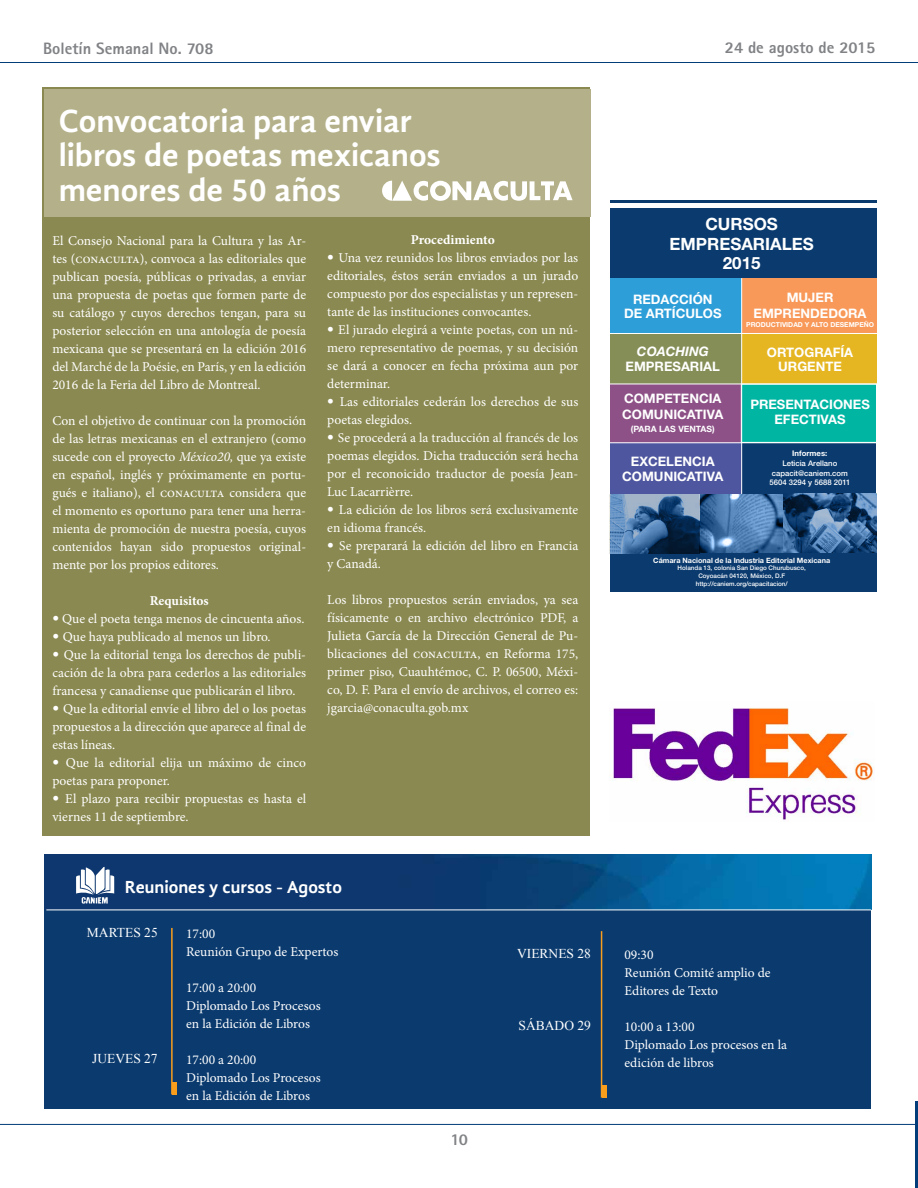
<style>
.page{position:relative;width:918px;height:1188px;background:#fff}
.page>*{position:absolute;margin:0;border:0;box-sizing:border-box;transform-origin:0 0}
.t1{font:700 33px/34.5px "Gandhi Sans";color:#fff}
.t2{font:700 18px "Gandhi Sans";letter-spacing:-.005em;color:#fff}
.t3{font:700 16.95px/19.8px "Helvetica Neue LT Std";color:#fff;text-align:center}
.t4{font:800 16.5px "Rotis Sans Serif";color:#808285}
.t5{font:13.5px/18px "Minion Pro";letter-spacing:-.005em;color:#fff}
.t6{font:13.5px "Times New Roman";color:#fff}
.t7{font:700 13.5px "Minion Pro";color:#fff}
.t8{font:700 13.05px/14.5px "Helvetica Neue LT Std";color:#fff;text-align:center}
.t9{font:italic 700 13.05px "Helvetica Neue LT Std";color:#fff}
.t10{font:700 8.7px "Helvetica Neue LT Std";color:#fff}
.t11{font:500 7.8px/9.8px "Helvetica Neue LT Std";color:#fff;text-align:center}
.t12{font:700 7.8px "Helvetica Neue LT Std";letter-spacing:.005em;color:#fff}
.t13{font:700 7.2px "Helvetica Neue LT Std";color:#fff}
.t14{font:700 6.75px "Helvetica Neue LT Std";color:#fff}
.t15{font:500 6.3px/7.8px "Helvetica Neue LT Std";color:#fff;text-align:center}
.s1{font-style:italic}
.s2{font-family:"Helvetica Neue LT Std";font-weight:300}
</style>
<div class="page">
<hr style="left:0;top:62px;width:918px;height:1px;background:#033d79">
<hr style="left:0;top:1124px;width:918px;height:1px;background:#033d79">
<div style="left:43px;top:87px;width:547px;height:749px;background:#8a8951"></div>
<div style="left:45px;top:865px;width:826px;height:243px;background:#0a3a6e"></div>
<hr style="left:171px;top:928px;width:2px;height:166px;background:#f99d1c">
<hr style="left:172px;top:1082px;width:4px;height:12px;background:#f99d1c">
<img style="left:45px;top:855px;width:826px;height:54px">
<svg style="left:76px;top:866px;width:38px;height:38px"></svg>
<hr style="left:46px;top:910px;width:825px;height:1px;background:#fff">
<img style="left:610px;top:708px;width:264px;height:112px">
<div style="left:741px;top:443px;width:135px;height:58px;background:#0a3a6e"></div>
<div style="left:742px;top:334px;width:134px;height:50px;background:#e5b622"></div>
<div style="left:742px;top:278px;width:134px;height:55px;background:#f8995a"></div>
<div style="left:610px;top:443px;width:132px;height:52px;background:#4e569f"></div>
<div style="left:610px;top:384px;width:131px;height:59px;background:#8d5187"></div>
<div style="left:610px;top:334px;width:132px;height:50px;background:#868e58"></div>
<div style="left:610px;top:278px;width:132px;height:55px;background:#2d9ed8"></div>
<div style="left:742px;top:385px;width:134px;height:57px;background:#00b6a3"></div>
<div style="left:610px;top:208px;width:266px;height:67px;background:#0a3a6e"></div>
<div style="left:610px;top:552px;width:266px;height:39px;background:#0a3a6e"></div>
<img style="left:610px;top:494px;width:266px;height:59px">
<hr style="left:610px;top:276px;width:266px;height:2px;background:#0a3a6e">
<hr style="left:610px;top:443px;width:266px;height:1px;background:#fff">
<hr style="left:741px;top:278px;width:1px;height:216px;background:#fff">
<hr style="left:610px;top:384px;width:266px;height:1px;background:#fff">
<hr style="left:610px;top:200px;width:267px;height:3px;background:#0a3a6e">
<hr style="left:916px;top:1102px;width:2px;height:86px;background:#033d79">
<div style="left:44px;top:89px;width:546px;height:127px;background:#b4b18a"></div>
<hr style="left:601px;top:931px;width:1px;height:167px;background:#f99d1c">
<hr style="left:602px;top:1086px;width:4px;height:12px;background:#f99d1c">
<svg style="left:382px;top:181px;width:191px;height:20px"></svg>
<p class="t4" style="left:43px;top:38px;width:172px">Boletín Semanal No. 708</p>
<p class="t4" style="left:725px;top:37px;width:152px">24 de agosto de 2015</p>
<h1 class="t1" style="left:59px;top:103px;width:384px">Convocatoria para enviar libros de poetas mexicanos menores de 50 años</h1>
<p class="t5" style="left:52px;top:232px;width:255px;text-align:justify">El Consejo Nacional para la Cultura y las Ar&shy;tes (conaculta), convoca a las editoriales que publican poesía, públicas o privadas, a enviar una propuesta de poetas que formen parte de su catálogo y cuyos derechos tengan, para su posterior selección en una antología de poesía mexicana que se presentará en la edición 2016 del Marché de la Poésie, en París, y en la edición 2016 de la Feria del Libro de Montreal.</p>
<p class="t5" style="left:52px;top:411px;width:255px;text-align:justify">Con el objetivo de continuar con la promoción de las letras mexicanas en el extranjero (como sucede con el proyecto <span class="s1">México20,</span> que ya existe en español, inglés y próximamente en portu&shy;gués e italiano), el conaculta considera que el momento es oportuno para tener una herra&shy;mienta de promoción de nuestra poesía, cuyos contenidos hayan sido propuestos original&shy;mente por los propios editores.</p>
<p class="t7" style="left:150px;top:591px;width:61px">Requisitos</p>
<p class="t5" style="left:52px;top:609px;width:254px"><span class="s2">•</span> Que el poeta tenga menos de cincuenta años.</p>
<p class="t5" style="left:52px;top:627px;width:220px"><span class="s2">•</span> Que haya publicado al menos un libro.</p>
<p class="t5" style="left:52px;top:645px;width:255px;text-align:justify"><span class="s2">•</span> Que la editorial tenga los derechos de publi&shy;cación de la obra para cederlos a las editoriales francesa y canadiense que publicarán el libro.</p>
<p class="t5" style="left:52px;top:699px;width:255px;text-align:justify"><span class="s2">•</span> Que la editorial envíe el libro del o los poetas propuestos a la dirección que aparece al final de estas líneas.</p>
<p class="t5" style="left:52px;top:753px;width:255px"><span class="s2">•</span> Que la editorial elija un máximo de cinco poetas para proponer.</p>
<p class="t5" style="left:52px;top:789px;width:255px"><span class="s2">•</span> El plazo para recibir propuestas es hasta el viernes 11 de septiembre.</p>
<p class="t7" style="left:411px;top:230px;width:85px">Procedimiento</p>
<p class="t5" style="left:327px;top:249px;width:252px;text-align:justify"><span class="s2">•</span> Una vez reunidos los libros enviados por las editoriales, éstos serán enviados a un jurado compuesto por dos especialistas y un represen&shy;tante de las instituciones convocantes.</p>
<p class="t5" style="left:327px;top:321px;width:252px;text-align:justify"><span class="s2">•</span> El jurado elegirá a veinte poetas, con un nú&shy;mero representativo de poemas, y su decisión se dará a conocer en fecha próxima aun por determinar.</p>
<p class="t5" style="left:327px;top:393px;width:252px"><span class="s2">•</span> Las editoriales cederán los derechos de sus poetas elegidos.</p>
<p class="t5" style="left:327px;top:429px;width:252px;text-align:justify"><span class="s2">•</span> Se procederá a la traducción al francés de los poemas elegidos. Dicha traducción será hecha por el reconoicido traductor de poesía Jean-Luc Lacarrièrre.</p>
<p class="t5" style="left:327px;top:501px;width:252px"><span class="s2">•</span> La edición de los libros será exclusivamente en idioma francés.</p>
<p class="t5" style="left:327px;top:537px;width:252px"><span class="s2">•</span> Se preparará la edición del libro en Francia y Canadá.</p>
<p class="t5" style="left:327px;top:591px;width:253px;text-align:justify">Los libros propuestos serán enviados, ya sea físicamente o en archivo electrónico PDF, a Julieta García de la Dirección General de Pu&shy;blicaciones del conaculta, en Reforma 175, primer piso, Cuauhtémoc, C. P. 06500, Méxi&shy;co, D. F. Para el envío de archivos, el correo es: jgarcia@conaculta.gob.mx</p>
<h2 class="t2" style="left:125px;top:876px;width:219px">Reuniones y cursos - Agosto</h2>
<p class="t6" style="left:87px;top:924px;width:72px">MARTES 25</p>
<p class="t6" style="left:92px;top:1050px;width:67px">JUEVES 27</p>
<p class="t5" style="left:186px;top:925px;width:154px">17:00<br>Reunión Grupo de Expertos</p>
<p class="t5" style="left:186px;top:979px;width:136px">17:00 a 20:00<br>Diplomado Los Procesos en la Edición de Libros</p>
<p class="t5" style="left:186px;top:1050px;width:136px">17:00 a 20:00<br>Diplomado Los Procesos en la Edición de Libros</p>
<p class="t4" style="left:450px;top:1129px;width:19px">10</p>
<p class="t6" style="left:517px;top:945px;width:75px">VIERNES 28</p>
<p class="t6" style="left:519px;top:1017px;width:74px">SÁBADO 29</p>
<p class="t3" style="left:670px;top:213px;width:146px">CURSOS<br>EMPRESARIALES<br>2015</p>
<p class="t8" style="left:624px;top:291px;width:99px">REDACCIÓN<br>DE ARTÍCULOS</p>
<p class="t9" style="left:637px;top:344px;width:73px">COACHING</p>
<p class="t8" style="left:626px;top:359px;width:96px">EMPRESARIAL</p>
<p class="t8" style="left:622px;top:391px;width:102px;line-height:15.9px;text-align:left">COMPETENCIA<br>COMUNICATIVA</p>
<p class="t10" style="left:631px;top:423px;width:86px">(PARA LAS VENTAS)</p>
<p class="t8" style="left:622px;top:454px;width:102px">EXCELENCIA<br>COMUNICATIVA</p>
<p class="t8" style="left:754px;top:289px;width:114px;line-height:15.9px">MUJER<br>EMPRENDEDORA</p>
<p class="t14" style="left:746px;top:320px;width:129px">PRODUCTIVIDAD Y ALTO DESEMPEÑO</p>
<p class="t8" style="left:767px;top:344px;width:88px">ORTOGRAFÍA<br>URGENTE</p>
<p class="t8" style="left:750px;top:397px;width:121px">PRESENTACIONES<br>EFECTIVAS</p>
<p class="t12" style="left:792px;top:449px;width:37px">Informes:</p>
<p class="t11" style="left:769px;top:458px;width:82px">Leticia Arellano capacit@caniem.com<br>5604 3294 y 5688 2011</p>
<p class="t13" style="left:653px;top:555px;width:178px">Cámara Nacional de la Industria Editorial Mexicana</p>
<p class="t15" style="left:678px;top:564px;width:130px">Holanda 13, colonia San Diego Churubusco,<br>Coyoacán 04120, México, D.F http://caniem.org/capacitacion/</p>
<p class="t5" style="left:625px;top:946px;width:148px">09:30<br>Reunión Comité amplio de<br>Editores de Texto</p>
<p class="t5" style="left:625px;top:1018px;width:164px">10:00 a 13:00<br>Diplomado Los procesos en la edición de libros</p>
</div>
